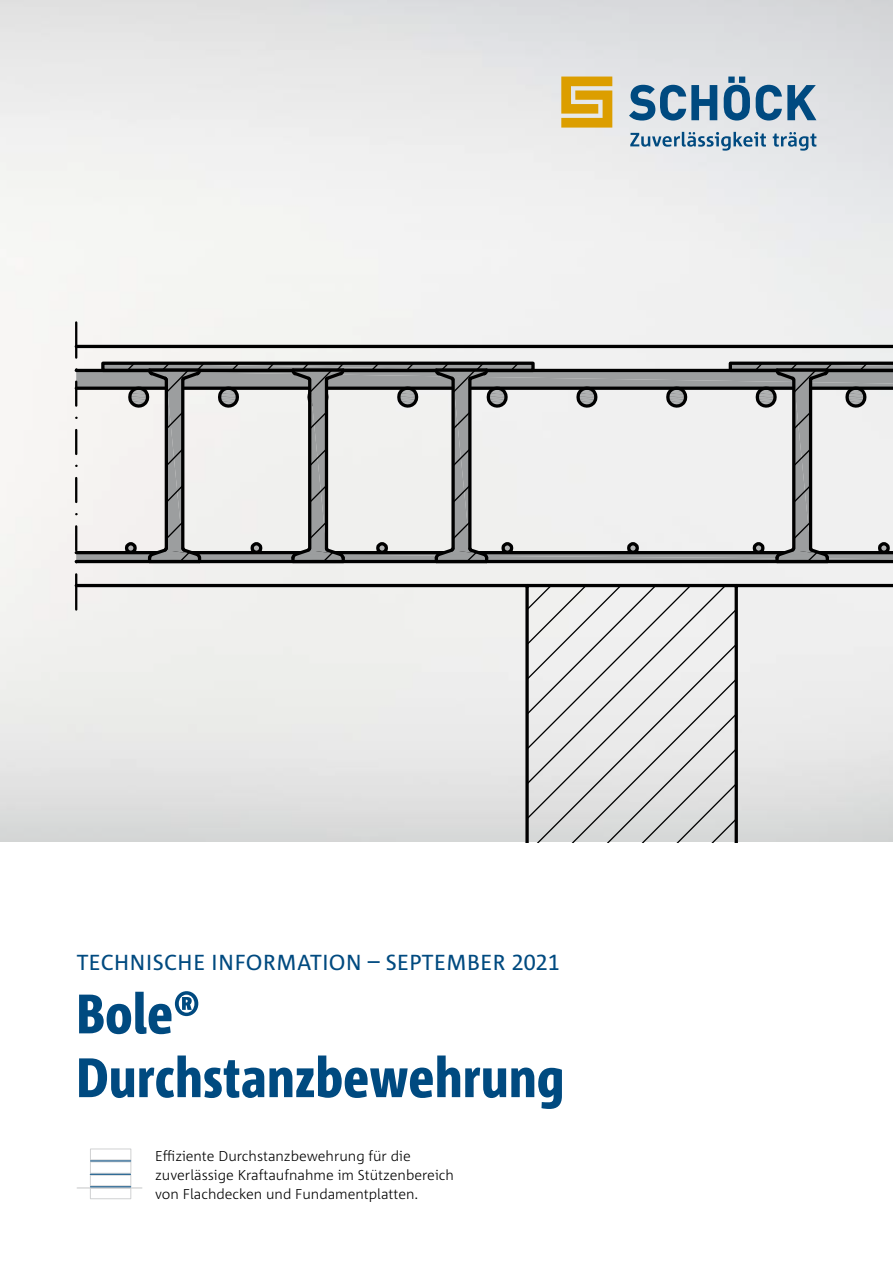
<style>
.page{position:relative;width:893px;height:1263px;background:#fff}
.page>*{position:absolute;margin:0;border:0;box-sizing:border-box;transform-origin:0 0}
.t1{font:800 condensed 55.5px/63.8px "Corpid Schoeck";letter-spacing:.01em;color:#004a80}
.t2{font:21.75px "Corpid Schoeck";letter-spacing:.02em;color:#004a80}
.t3{font:300 14.25px/19.2px "Corpid Schoeck";color:#000}
</style>
<div class="page">
<img style="left:0;top:0;width:893px;height:842px">
<svg style="left:630px;top:132px;width:186px;height:19px;background:#a3b9cb"></svg>
<svg style="left:629px;top:77px;width:187px;height:44px;background:#84a4bb"></svg>
<svg style="left:561px;top:77px;width:51px;height:51px;background:#deaf36"></svg>
<svg style="left:89px;top:1148px;width:43px;height:51px"></svg>
<hr style="left:77px;top:1187px;width:65px;height:1px;background:#d0d1d2">
<hr style="left:90px;top:1160px;width:41px;height:1px;background:#004a80">
<hr style="left:90px;top:1174px;width:41px;height:1px;background:#004a80">
<hr style="left:90px;top:1186px;width:41px;height:1px;background:#004a80">
<hr style="left:76px;top:345px;width:817px;height:3px;background:#000">
<svg style="left:529px;top:587px;width:206px;height:255px"></svg>
<hr style="left:76px;top:584px;width:817px;height:3px;background:#000">
<svg style="left:525px;top:587px;width:4px;height:255px"></svg>
<hr style="left:735px;top:585px;width:3px;height:257px;background:#000">
<hr style="left:75px;top:322px;width:2px;height:36px;background:#000">
<hr style="left:75px;top:382px;width:2px;height:24px;background:#000">
<hr style="left:75px;top:430px;width:2px;height:24px;background:#000">
<hr style="left:75px;top:478px;width:2px;height:24px;background:#000">
<hr style="left:75px;top:526px;width:2px;height:24px;background:#000">
<hr style="left:75px;top:574px;width:2px;height:35px;background:#000">
<hr style="left:892px;top:322px;width:1px;height:36px;background:#000">
<hr style="left:892px;top:574px;width:1px;height:35px;background:#000">
<svg style="left:76px;top:361px;width:817px;height:202px"></svg>
<h2 class="t2" style="left:77px;top:948px;width:485px">TECHNISCHE INFORMATION – SEPTEMBER 2021</h2>
<h1 class="t1" style="left:77px;top:981px;width:489px">Bole®<br>Durchstanzbewehrung</h1>
<p class="t3" style="left:155px;top:1146px;width:300px">Effiziente Durchstanzbewehrung für die zuverlässige Kraftaufnahme im Stützenbereich von Flachdecken und Fundamentplatten.</p>
</div>
